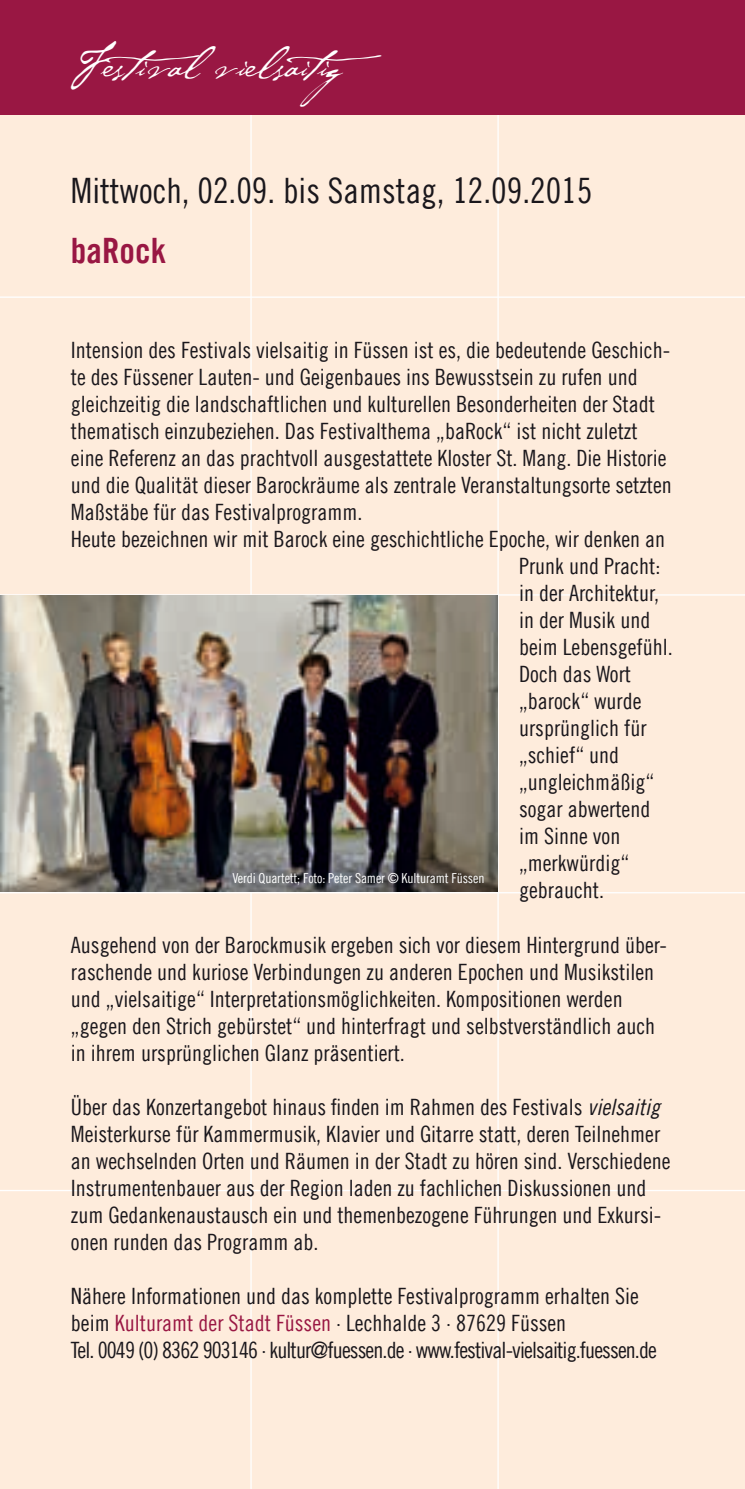
<style>
.page{position:relative;width:745px;height:1489px;background:#fff}
.page>*{position:absolute;margin:0;border:0;box-sizing:border-box;transform-origin:0 0}
.t1{font:45px "P22 Cezanne";color:#fff}
.t2{font:35px "Trade Gothic LT Com Cn 18";color:#1a171c}
.t3{font:35px "Trade Gothic LT Com Bd Cn 20";color:#991743}
.t4{font:22.5px/27px "Trade Gothic LT Com Cn 18";color:#1a171c}
.t5{font:13.75px "Trade Gothic LT Com Cn 18";letter-spacing:-.01em;color:#fff}
.s1{font-family:"Trade Gothic LT Com Cn 18 Obl"}
.s2{color:#991743}
</style>
<div class="page">
<div style="left:0;top:0;width:744px;height:1488px;background:#feecdc"></div>
<hr style="left:497px;top:0;width:1px;height:1488px;background:#fff">
<hr style="left:250px;top:0;width:1px;height:1488px;background:#fff">
<hr style="left:0;top:594px;width:744px;height:1px;background:#fff">
<hr style="left:0;top:892px;width:744px;height:1px;background:#fff">
<hr style="left:0;top:296px;width:744px;height:2px;background:#fff">
<hr style="left:0;top:1189px;width:744px;height:2px;background:#fff">
<div style="left:0;top:0;width:744px;height:115px;background:#991743"></div>
<img style="left:0;top:595px;width:497px;height:297px">
<h1 class="t1" style="left:71px;top:34px;width:331px">Festival vielsaitig</h1>
<h2 class="t2" style="left:71px;top:170px;width:522px">Mittwoch, 02.09. bis Samstag, 12.09.2015</h2>
<h2 class="t3" style="left:71px;top:230px;width:97px">baRock</h2>
<p class="t4" style="left:71px;top:336px;width:600px">Intension des Festivals vielsaitig in Füssen ist es, die bedeutende Geschich-</p>
<p class="t4" style="left:71px;top:363px;width:568px">te des Füssener Lauten- und Geigenbaues ins Bewusstsein zu rufen und</p>
<p class="t4" style="left:71px;top:390px;width:585px">gleichzeitig die landschaftlichen und kulturellen Besonderheiten der Stadt</p>
<p class="t4" style="left:71px;top:417px;width:568px">thematisch einzubeziehen. Das Festivalthema „baRock“ ist nicht zuletzt</p>
<p class="t4" style="left:71px;top:444px;width:596px">eine Referenz an das prachtvoll ausgestattete Kloster St. Mang. Die Historie</p>
<p class="t4" style="left:71px;top:471px;width:602px">und die Qualität dieser Barockräume als zentrale Veranstaltungsorte setzten</p>
<p class="t4" style="left:71px;top:498px;width:293px">Maßstäbe für das Festivalprogramm.</p>
<p class="t4" style="left:71px;top:525px;width:595px">Heute bezeichnen wir mit Barock eine geschichtliche Epoche, wir denken an</p>
<p class="t4" style="left:518px;top:552px;width:143px">Prunk und Pracht:</p>
<p class="t4" style="left:518px;top:579px;width:141px">in der Architektur,</p>
<p class="t4" style="left:518px;top:606px;width:133px">in der Musik und</p>
<p class="t4" style="left:518px;top:633px;width:155px">beim Lebensgefühl.</p>
<p class="t4" style="left:518px;top:660px;width:114px">Doch das Wort</p>
<p class="t4" style="left:518px;top:687px;width:124px">„barock“ wurde</p>
<p class="t4" style="left:518px;top:714px;width:129px">ursprünglich für</p>
<p class="t4" style="left:518px;top:741px;width:101px">„schief“ und</p>
<p class="t4" style="left:518px;top:768px;width:136px">„ungleichmäßig“</p>
<p class="t4" style="left:518px;top:795px;width:133px">sogar abwertend</p>
<p class="t4" style="left:518px;top:822px;width:103px">im Sinne von</p>
<p class="t4" style="left:518px;top:849px;width:112px">„merkwürdig“</p>
<p class="t4" style="left:518px;top:876px;width:86px">gebraucht.</p>
<p class="t4" style="left:71px;top:930px;width:597px">Ausgehend von der Barockmusik ergeben sich vor diesem Hintergrund über&shy;raschende und kuriose Verbindungen zu anderen Epochen und Musikstilen und „vielsaitige“ Interpretationsmöglichkeiten. Kompositionen werden „gegen den Strich gebürstet“ und hinterfragt und selbstverständlich auch in ihrem ursprünglichen Glanz präsentiert.</p>
<p class="t4" style="left:71px;top:1092px;width:600px">Über das Konzertangebot hinaus finden im Rahmen des Festivals <span class="s1">vielsaitig </span>Meisterkurse für Kammermusik, Klavier und Gitarre statt, deren Teilnehmer an wechselnden Orten und Räumen in der Stadt zu hören sind. Verschiedene Instrumentenbauer aus der Region laden zu fachlichen Diskussionen und zum Gedankenaustausch ein und themenbezogene Führungen und Exkursi&shy;onen runden das Programm ab.</p>
<p class="t4" style="left:71px;top:1281px;width:587px">Nähere Informationen und das komplette Festivalprogramm erhalten Sie beim <span class="s2">Kulturamt der Stadt Füssen</span> · Lechhalde 3 · 87629 Füssen<br>Tel. 0049 (0) 8362 903146 · kultur@fuessen.de · www.festival-vielsaitig.fuessen.de</p>
<p class="t5" style="left:232px;top:870px;width:253px">Verdi Quartett; Foto: Peter Samer © Kulturamt Füssen</p>
</div>
